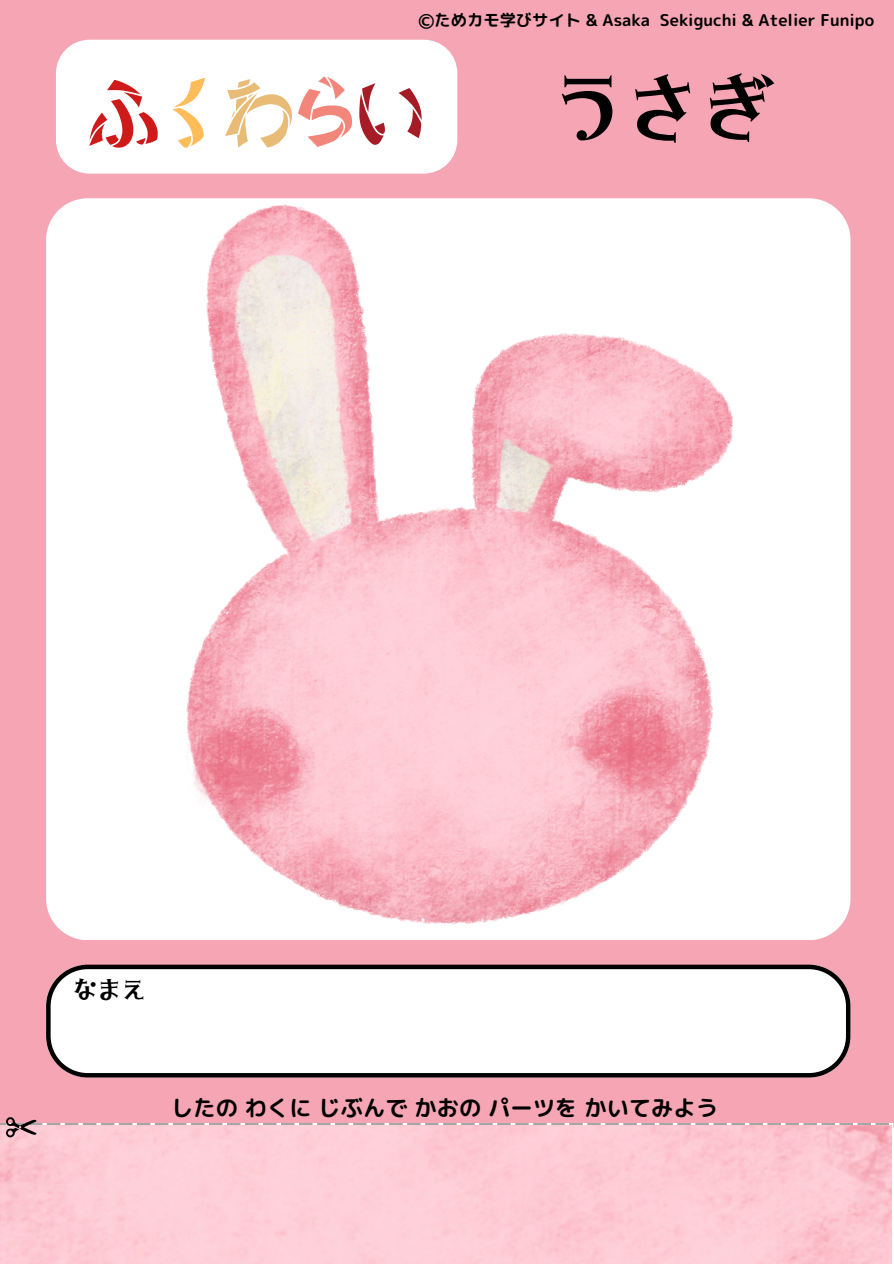
<style>
.page{position:relative;width:894px;height:1264px;background:#fff}
.page>*{position:absolute;margin:0;border:0;box-sizing:border-box;transform-origin:0 0}
.t1{font:83.55px "CHI Origami";letter-spacing:-.2em;color:#cf1a1a}
.t2{font:75.15px "Otome Mincyou TTF";color:#000}
.t3{font:24.3px "Otome Mincyou TTF";color:#000}
.t4{font:22.35px "rounded mplus 1 p bold";color:#000}
.t5{font:16.2px "rounded mplus 1 p bold";color:#000}
.s1{color:#ffbd59}
.s2{color:#e8bc76}
.s3{color:#f2867b}
.s4{color:#a51c27}
</style>
<div class="page">
<div style="left:0;top:0;width:893px;height:1263px;background:#f5a5b3"></div>
<div style="left:46px;top:198px;width:804px;height:742px;background:#fff"></div>
<svg style="left:46px;top:964px;width:803px;height:113px"></svg>
<img style="left:146px;top:198px;width:654px;height:742px">
<img style="left:0;top:1125px;width:890px;height:138px">
<svg style="left:6px;top:1117px;width:30px;height:20px"></svg>
<div style="left:56px;top:40px;width:401px;height:134px;background:#fff"></div>
<p class="t5" style="left:418px;top:8px;width:457px">Ⓒためカモ学びサイト &amp; Asaka Sekiguchi &amp; Atelier Funipo</p>
<p class="t1" style="left:81px;top:56px;width:352px">ふ<span class="s1">く</span><span class="s2">わ</span><span class="s3">ら</span><span class="s4">い</span></p>
<p class="t2" style="left:549px;top:56px;width:227px">うさぎ</p>
<p class="t3" style="left:73px;top:973px;width:75px">なまえ</p>
<p class="t4" style="left:171px;top:1091px;width:548px">したのわくにじぶんでかおのパーツをかいてみよう</p>
</div>
